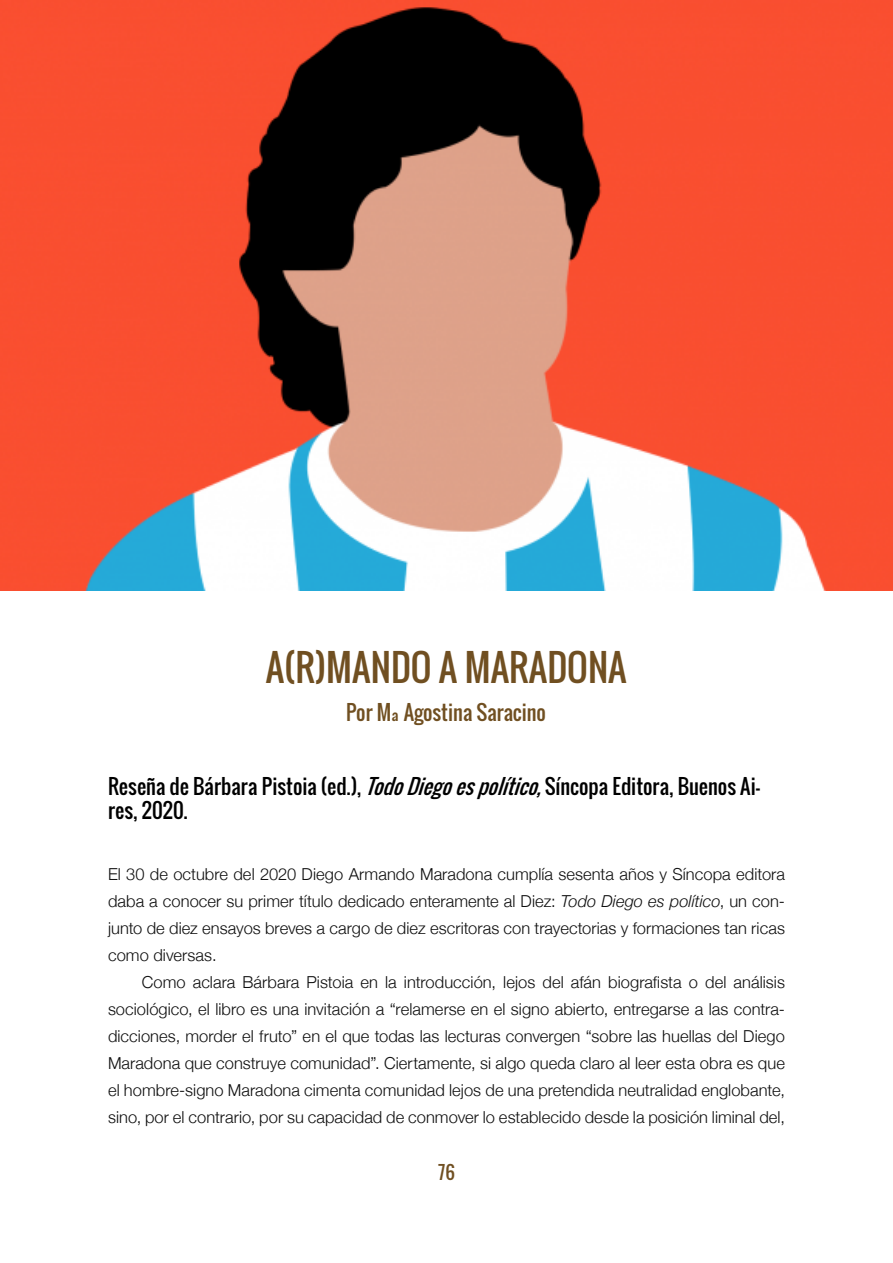
<style>
.page{position:relative;width:893px;height:1263px;background:#fff}
.page>*{position:absolute;margin:0;border:0;box-sizing:border-box;transform-origin:0 0}
.t1{font:36px "Oswald";color:#704f21}
.t2{font:20.25px/23.2px "Oswald";color:#000}
.t3{font:20.25px "Oswald";color:#704f21}
.t4{font:18px "Oswald";color:#704f21}
.t5{font:300 16.5px/27px "Helvetica Neue";letter-spacing:.005em;color:#0f0f0f;text-align:justify}
.s1{font-style:italic}
</style>
<div class="page">
<img style="left:0;top:0;width:893px;height:590px">
<h1 class="t1" style="left:266px;top:640px;width:363px">A(R)MANDO A MARADONA</h1>
<p class="t3" style="left:346px;top:697px;width:201px">Por Mª Agostina Saracino</p>
<p class="t2" style="left:108px;top:775px;width:653px">Reseña de Bárbara Pistoia (ed.), <span class="s1">TodoDiegoespolítico,</span>Síncopa Editora, Buenos Ai&shy;res, 2020.</p>
<p class="t5" style="left:108px;top:859px;width:678px">El 30 de octubre del 2020 Diego Armando Maradona cumplía sesenta años y Síncopa editora daba a conocer su primer título dedicado enteramente al Diez: <span class="s1">Todo Diego es político</span>, un con&shy;junto de diez ensayos breves a cargo de diez escritoras con trayectorias y formaciones tan ricas como diversas.</p>
<p class="t5" style="left:108px;top:967px;width:678px;text-indent:34px">Como aclara Bárbara Pistoia en la introducción, lejos del afán biografista o del análisis sociológico, el libro es una invitación a “relamerse en el signo abierto, entregarse a las contra&shy;dicciones, morder el fruto” en el que todas las lecturas convergen “sobre las huellas del Diego Maradona que construye comunidad”. Ciertamente, si algo queda claro al leer esta obra es que el hombre-signo Maradona cimenta comunidad lejos de una pretendida neutralidad englobante, sino, por el contrario, por su capacidad de conmover lo establecido desde la posición liminal del,</p>
<p class="t4" style="left:438px;top:1159px;width:18px">76</p>
</div>
